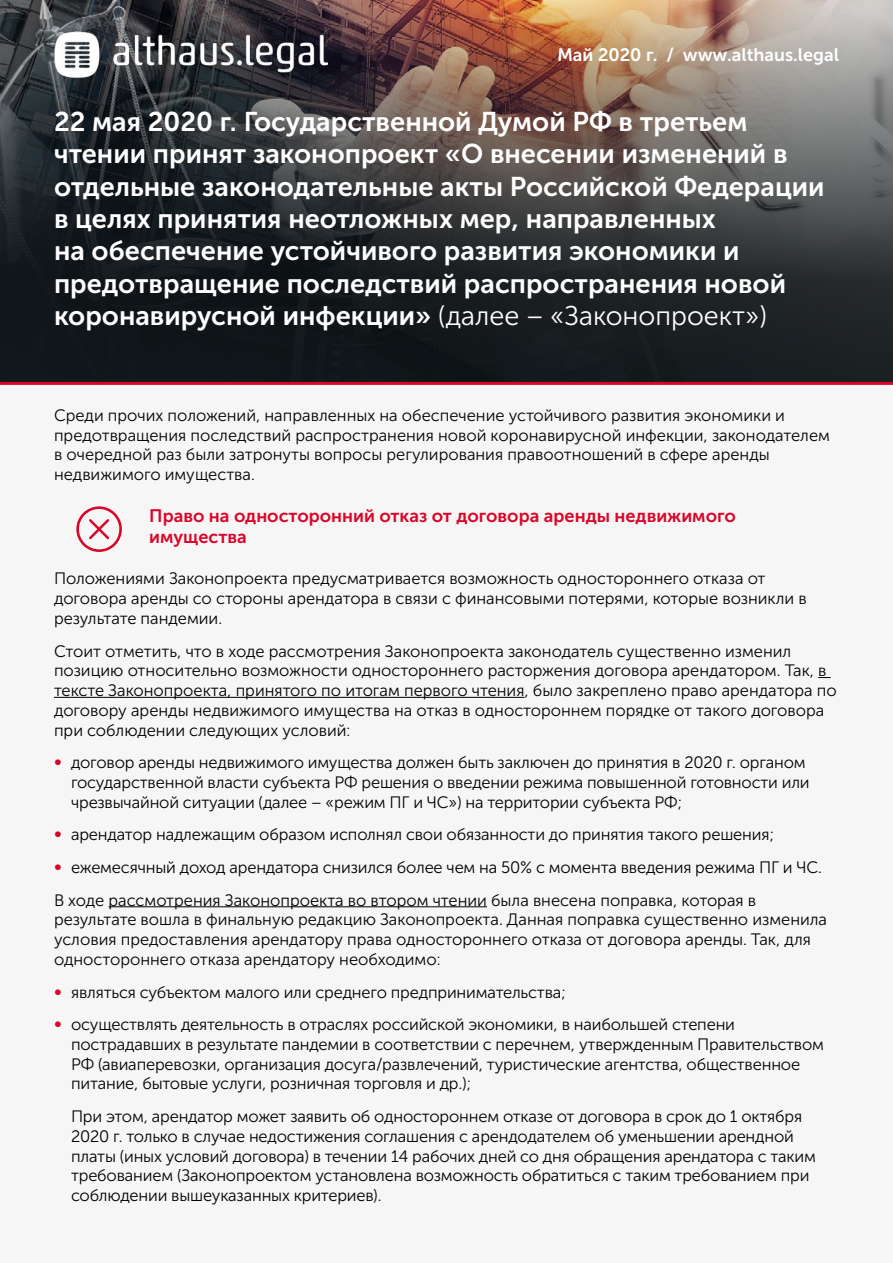
<style>
.page{position:relative;width:893px;height:1263px;background:#fff}
.page>*{position:absolute;margin:0;border:0;box-sizing:border-box;transform-origin:0 0}
.t1{font:27px/32.4px "Museo Sans Cyrl 700";color:#fff}
.t2{font:18px/21.6px "Museo Sans Cyrl 700";color:#da0629}
.t3{font:18px "Museo Sans Cyrl 700";color:#fff}
.t4{font:16.5px/19.8px "Museo Sans Cyrl 300";letter-spacing:-.01em;color:#000}
.s1{font-family:"Museo Sans Cyrl 300"}
.s2{color:#da0629}
</style>
<div class="page">
<div style="left:0;top:336px;width:893px;height:927px;background:#f6f6f6"></div>
<img style="left:0;top:0;width:893px;height:382px">
<svg style="left:818px;top:677px;width:13px;height:1px"></svg>
<hr style="left:54px;top:697px;width:470px;height:1px;background:#000">
<hr style="left:109px;top:906px;width:378px;height:1px;background:#000">
<hr style="left:0;top:382px;width:893px;height:3px;background:#da0629">
<svg style="left:76px;top:506px;width:46px;height:46px"></svg>
<img style="left:54px;top:31px;width:274px;height:46px">
<p class="t3" style="left:557px;top:45px;width:283px">Май 2020 г. / www.althaus.legal</p>
<p class="t1" style="left:54px;top:105px;width:772px">22 мая 2020 г. Государственной Думой РФ в третьем чтении принят законопроект «О внесении изменений в отдельные законодательные акты Российской Федерации в целях принятия неотложных мер, направленных<br>на обеспечение устойчивого развития экономики и предотвращение последствий распространения новой коронавирусной инфекции» <span class="s1">(далее – «Законопроект»)</span></p>
<p class="t4" style="left:54px;top:405px;width:777px">Среди прочих положений, направленных на обеспечение устойчивого развития экономики и предотвращения последствий распространения новой коронавирусной инфекции, законодателем в очередной раз были затронуты вопросы регулирования правоотношений в сфере аренды недвижимого имущества.</p>
<p class="t2" style="left:149px;top:505px;width:588px">Право на односторонний отказ от договора аренды недвижимого имущества</p>
<p class="t4" style="left:54px;top:569px;width:754px">Положениями Законопроекта предусматривается возможность одностороннего отказа от договора аренды со стороны арендатора в связи с финансовыми потерями, которые возникли в результате пандемии.</p>
<p class="t4" style="left:54px;top:641px;width:784px">Стоит отметить, что в ходе рассмотрения Законопроекта законодатель существенно изменил позицию относительно возможности одностороннего расторжения договора арендатором. Так, в тексте Законопроекта, принятого по итогам первого чтения, было закреплено право арендатора по договору аренды недвижимого имущества на отказ в одностороннем порядке от такого договора при соблюдении следующих условий:</p>
<p class="t4" style="left:71px;top:753px;width:740px;text-indent:-17px"><span class="s2">∞</span> договор аренды недвижимого имущества должен быть заключен до принятия в 2020 г. органом государственной власти субъекта РФ решения о введении режима повышенной готовности или чрезвычайной ситуации (далее – «режим ПГ и ЧС») на территории субъекта РФ;</p>
<p class="t4" style="left:54px;top:819px;width:769px;line-height:32.5px"><span class="s2">∞</span> арендатор надлежащим образом исполнял свои обязанности до принятия такого решения;<br><span class="s2">∞</span> ежемесячный доход арендатора снизился более чем на 50% с момента введения режима ПГ и ЧС.<br>В ходе рассмотрения Законопроекта во втором чтении была внесена поправка, которая в</p>
<p class="t4" style="left:54px;top:910px;width:775px">результате вошла в финальную редакцию Законопроекта. Данная поправка существенно изменила условия предоставления арендатору права одностороннего отказа от договора аренды. Так, для одностороннего отказа арендатору необходимо:</p>
<p class="t4" style="left:54px;top:976px;width:683px;line-height:32.5px"><span class="s2">∞</span> являться субъектом малого или среднего предпринимательства;<br><span class="s2">∞</span> осуществлять деятельность в отраслях российской экономики, в наибольшей степени</p>
<p class="t4" style="left:71px;top:1034px;width:754px">пострадавших в результате пандемии в соответствии с перечнем, утвержденным Правительством<br>РФ (авиаперевозки, организация досуга/развлечений, туристические агентства, общественное питание, бытовые услуги, розничная торговля и др.);</p>
<p class="t4" style="left:71px;top:1106px;width:746px">При этом, арендатор может заявить об одностороннем отказе от договора в срок до 1 октября 2020 г. только в случае недостижения соглашения с арендодателем об уменьшении арендной платы (иных условий договора) в течении 14 рабочих дней со дня обращения арендатора с таким требованием (Законопроектом установлена возможность обратиться с таким требованием при соблюдении вышеуказанных критериев).</p>
</div>
